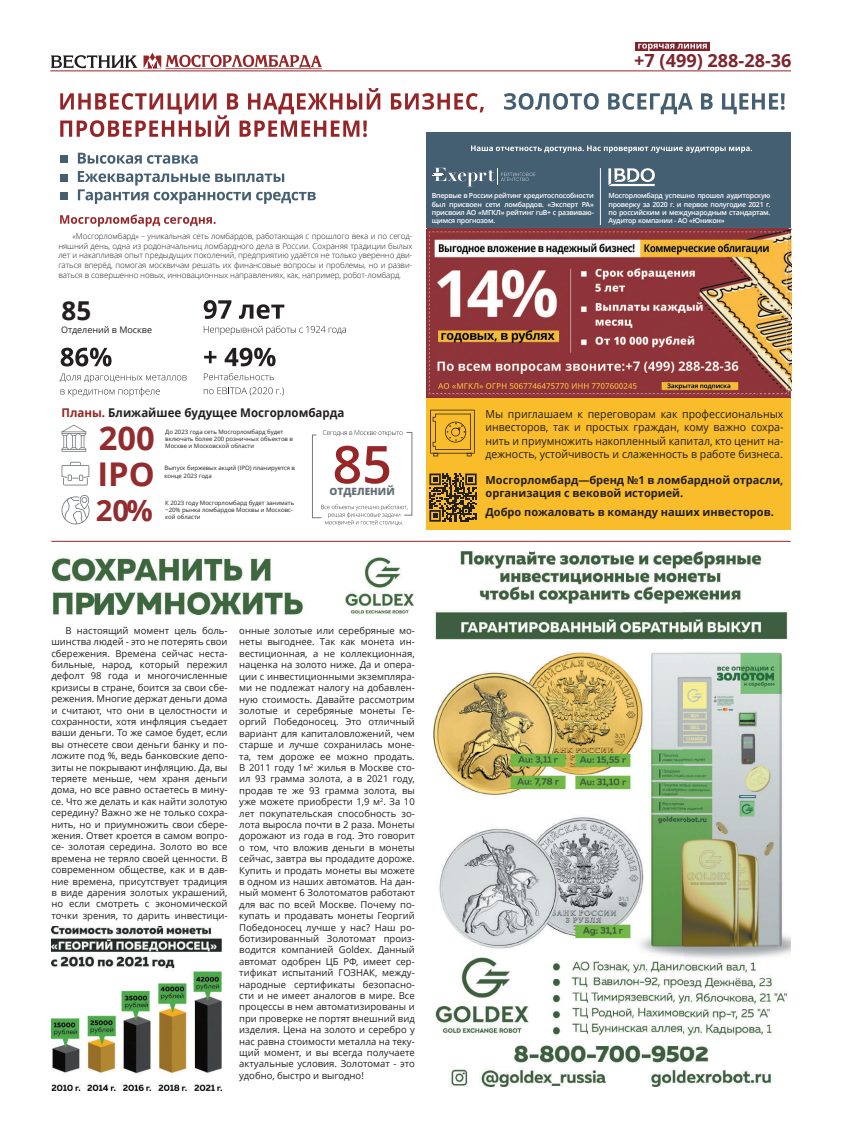
<style>
.page{position:relative;width:842px;height:1134px;background:#fff}
.page>*{position:absolute;margin:0;border:0;box-sizing:border-box;transform-origin:0 0}
.t1{font:600 52px "Open Sans";color:#962628}
.t2{font:700 32.7px/36px "Open Sans";color:#922c2e}
.t3{font:700 29.3px "Open Sans";color:#922c2e}
.t4{font:700 26px "Open Sans";color:#231f20}
.t5{font:700 18.1px "Open Sans";color:#7c252d}
.t6{font:700 12px "Open Sans";color:#231f20;scale:.96 1}
.t7{font:11px/13.2px "Open Sans";color:#231f20;text-align:justify;scale:.96 1}
.t8{font:700 11px/13.2px "Open Sans";color:#231f20}
.t9{font:800 10px "Open Sans";color:#657076}
.t10{font:9.5px/11.4px "Open Sans";color:#231f20;text-align:justify}
.t11{font:9px "Open Sans";color:#231f20}
.t12{font:300 8px/9.6px "Open Sans";letter-spacing:-.01em;color:#231f20;text-align:justify}
.t13{font:600 7px/8.4px "Open Sans";letter-spacing:-.03em;color:#fff;text-align:justify}
.t14{font:6px/7.2px "Open Sans";color:#231f20}
.s1{color:#952527}
</style>
<div class="page">
<svg style="left:143px;top:53px;width:179px;height:16px"></svg>
<svg style="left:51px;top:55px;width:86px;height:13px"></svg>
<hr style="left:50px;top:70px;width:741px;height:1px;background:#952527">
<svg style="left:635px;top:42px;width:74px;height:8px"></svg>
<svg style="left:638px;top:44px;width:69px;height:7px"></svg>
<svg style="left:391px;top:93px;width:93px;height:19px"></svg>
<svg style="left:60px;top:88px;width:320px;height:49px"></svg>
<svg style="left:78px;top:153px;width:120px;height:11px"></svg>
<svg style="left:78px;top:171px;width:238px;height:33px"></svg>
<div style="left:60px;top:156px;width:7px;height:7px;background:#445e72"></div>
<div style="left:60px;top:174px;width:7px;height:7px;background:#445e72"></div>
<div style="left:60px;top:192px;width:7px;height:7px;background:#445e72"></div>
<svg style="left:60px;top:215px;width:156px;height:12px"></svg>
<svg style="left:312px;top:430px;width:101px;height:95px"></svg>
<div style="left:427px;top:133px;width:364px;height:95px;background:#445e72"></div>
<div style="left:426px;top:393px;width:364px;height:137px;background:#f9bc2b"></div>
<svg style="left:430px;top:410px;width:45px;height:46px"></svg>
<svg style="left:432px;top:168px;width:103px;height:18px"></svg>
<svg style="left:608px;top:168px;width:47px;height:18px"></svg>
<hr style="left:600px;top:168px;width:1px;height:57px;background:#fff">
<svg style="left:471px;top:145px;width:281px;height:8px"></svg>
<svg style="left:204px;top:300px;width:27px;height:19px"></svg>
<svg style="left:239px;top:304px;width:45px;height:15px"></svg>
<svg style="left:204px;top:326px;width:142px;height:9px"></svg>
<svg style="left:61px;top:348px;width:51px;height:18px"></svg>
<svg style="left:60px;top:374px;width:127px;height:23px"></svg>
<hr style="left:62px;top:449px;width:24px;height:3px;background:#767a7c">
<svg style="left:62px;top:425px;width:24px;height:26px"></svg>
<svg style="left:62px;top:462px;width:27px;height:23px"></svg>
<svg style="left:62px;top:495px;width:28px;height:29px"></svg>
<svg style="left:504px;top:93px;width:95px;height:17px"></svg>
<svg style="left:608px;top:93px;width:85px;height:21px"></svg>
<svg style="left:701px;top:93px;width:12px;height:17px"></svg>
<svg style="left:722px;top:93px;width:63px;height:21px"></svg>
<svg style="left:429px;top:473px;width:48px;height:49px"></svg>
<img style="left:427px;top:228px;width:364px;height:1px">
<img style="left:791px;top:261px;width:1px;height:130px">
<img style="left:427px;top:229px;width:364px;height:168px">
<svg style="left:428px;top:233px;width:361px;height:162px;background:#a76458"></svg>
<img style="left:788px;top:236px;width:1px;height:156px">
<svg style="left:204px;top:351px;width:12px;height:12px"></svg>
<svg style="left:225px;top:348px;width:51px;height:18px"></svg>
<svg style="left:204px;top:373px;width:70px;height:7px"></svg>
<svg style="left:204px;top:387px;width:80px;height:9px"></svg>
<hr style="left:51px;top:541px;width:740px;height:1px;background:#952527">
<img style="left:433px;top:551px;width:358px;height:535px">
<img style="left:52px;top:556px;width:361px;height:58px">
<img style="left:51px;top:926px;width:170px;height:165px">
<h3 class="t5" style="left:634px;top:47px;width:159px">+7 (499) 288-28-36</h3>
<p class="t12" style="left:58px;top:231px;width:356px;text-indent:14px">«Мосгорломбард» – уникальная сеть ломбардов, работающая с прошлого века и по сегод&shy;няшний день, одна из родоначальниц ломбардного дела в России. Сохраняя традиции былых лет и накапливая опыт предыдущих поколений, предприятию удаётся не только уверенно дви&shy;гаться вперёд, помогая москвичам решать их финансовые вопросы и проблемы, но и разви&shy;ваться в совершенно новых, инновационных направлениях, как, например, робот-ломбард.</p>
<h3 class="t4" style="left:62px;top:292px;width:31px">85</h3>
<p class="t11" style="left:61px;top:323px;width:92px">Отделений в Москве</p>
<p class="t13" style="left:432px;top:191px;width:164px">Впервые в России рейтинг кредитоспособности был присвоен сети ломбардов. «Эксперт РА» присвоил АО «МГКЛ» рейтинг ruB+ с развиваю&shy;щимся прогнозом.</p>
<p class="t13" style="left:608px;top:191px;width:164px">Мосгорломбард успешно прошел аудиторскую проверку за 2020 г. и первое полугодие 2021 г. по российским и международным стандартам.<br>Аудитор компании - АО «Юникон»</p>
<p class="t6" style="left:62px;top:404px;width:296px"><span class="s1">Планы.</span> Ближайшее будущее Мосгорломбарда</p>
<h2 class="t2" style="left:97px;top:420px;width:59px">200<br>IPO</h2>
<h3 class="t3" style="left:96px;top:490px;width:58px">20%</h3>
<p class="t14" style="left:165px;top:428px;width:129px">До 2023 года сеть Мосгорломбард будет включать более 200 розничных объектов в<br>Москве и Московской области</p>
<p class="t14" style="left:164px;top:464px;width:132px">Выпуск биржевых акций (IPO) планируется в конце 2023 года</p>
<p class="t14" style="left:165px;top:499px;width:130px">К 2023 году Мосгорломбард будет занимать ~20% рынка ломбардов Москвы и Московс&shy;кой области</p>
<h1 class="t1" style="left:332px;top:429px;width:61px">85</h1>
<p class="t9" style="left:330px;top:484px;width:67px">ОТДЕЛЕНИЙ</p>
<p class="t7" style="left:485px;top:407px;width:312px">Мы приглашаем к переговорам как профессиональных инвесторов, так и простых граждан, кому важно сохра&shy;нить и приумножить накопленный капитал, кто ценит на&shy;дежность, устойчивость и слаженность в работе бизнеса.</p>
<p class="t8" style="left:485px;top:473px;width:299px">Мосгорломбард—бренд №1 в ломбардной отрасли, организация с вековой историей.</p>
<p class="t8" style="left:485px;top:506px;width:290px">Добро пожаловать в команду наших инвесторов.</p>
<p class="t10" style="left:51px;top:624px;width:178px;text-indent:14px">В настоящий момент цель боль&shy;шинства людей - это не потерять свои сбережения. Времена сейчас неста&shy;бильные, народ, который пережил дефолт 98 года и многочисленные кризисы в стране, боится за свои сбе&shy;режения. Многие держат деньги дома и считают, что они в целостности и сохранности, хотя инфляция съедает ваши деньги. То же самое будет, если вы отнесете свои деньги банку и по&shy;ложите под %, ведь банковские депо&shy;зиты не покрывают инфляцию. Да, вы теряете меньше, чем храня деньги дома, но все равно остаетесь в мину&shy;се. Что же делать и как найти золотую середину? Важно же не только сохра&shy;нить, но и приумножить свои сбере&shy;жения. Ответ кроется в самом вопро&shy;се- золотая середина. Золото во все времена не теряло своей ценности. В современном обществе, как и в дав&shy;ние времена, присутствует традиция в виде дарения золотых украшений, но если смотреть с экономической точки зрения, то дарить инвестици-</p>
<p class="t10" style="left:239px;top:625px;width:177px">онные золотые или серебряные мо&shy;неты выгоднее. Так как монета ин&shy;вестиционная, а не коллекционная, наценка на золото ниже. Да и опера&shy;ции с инвестиционными экземпляра&shy;ми не подлежат налогу на добавлен&shy;ную стоимость. Давайте рассмотрим золотые и серебряные монеты Ге&shy;оргий Победоносец. Это отличный вариант для капиталовложений, чем старше и лучше сохранилась моне&shy;та, тем дороже ее можно продать.<br>В 2011 году 1м<sup>2</sup> жилья в Москве сто&shy;ил 93 грамма золота, а в 2021 году, продав те же 93 грамма золота, вы уже можете приобрести 1,9 м<sup>2</sup>. За 10 лет покупательская способность зо&shy;лота выросла почти в 2 раза. Монеты дорожают из года в год. Это говорит о том, что вложив деньги в монеты сейчас, завтра вы продадите дороже.<br>Купить и продать монеты вы можете в одном из наших автоматов. На дан&shy;ный момент 6 Золотоматов работают для вас по всей Москве. Почему по&shy;купать и продавать монеты Георгий Победоносец лучше у нас? Наш ро&shy;ботизированный Золотомат произ&shy;водится компанией Goldex. Данный автомат одобрен ЦБ РФ, имеет сер&shy;тификат испытаний ГОЗНАК, между&shy;народные сертификаты безопасно&shy;сти и не имеет аналогов в мире. Все процессы в нем автоматизированы и при проверке не портят внешний вид изделия. Цена на золото и серебро у нас равна стоимости металла на теку&shy;щий момент, и вы всегда получаете актуальные условия. Золотомат - это удобно, быстро и выгодно!</p>
</div>
